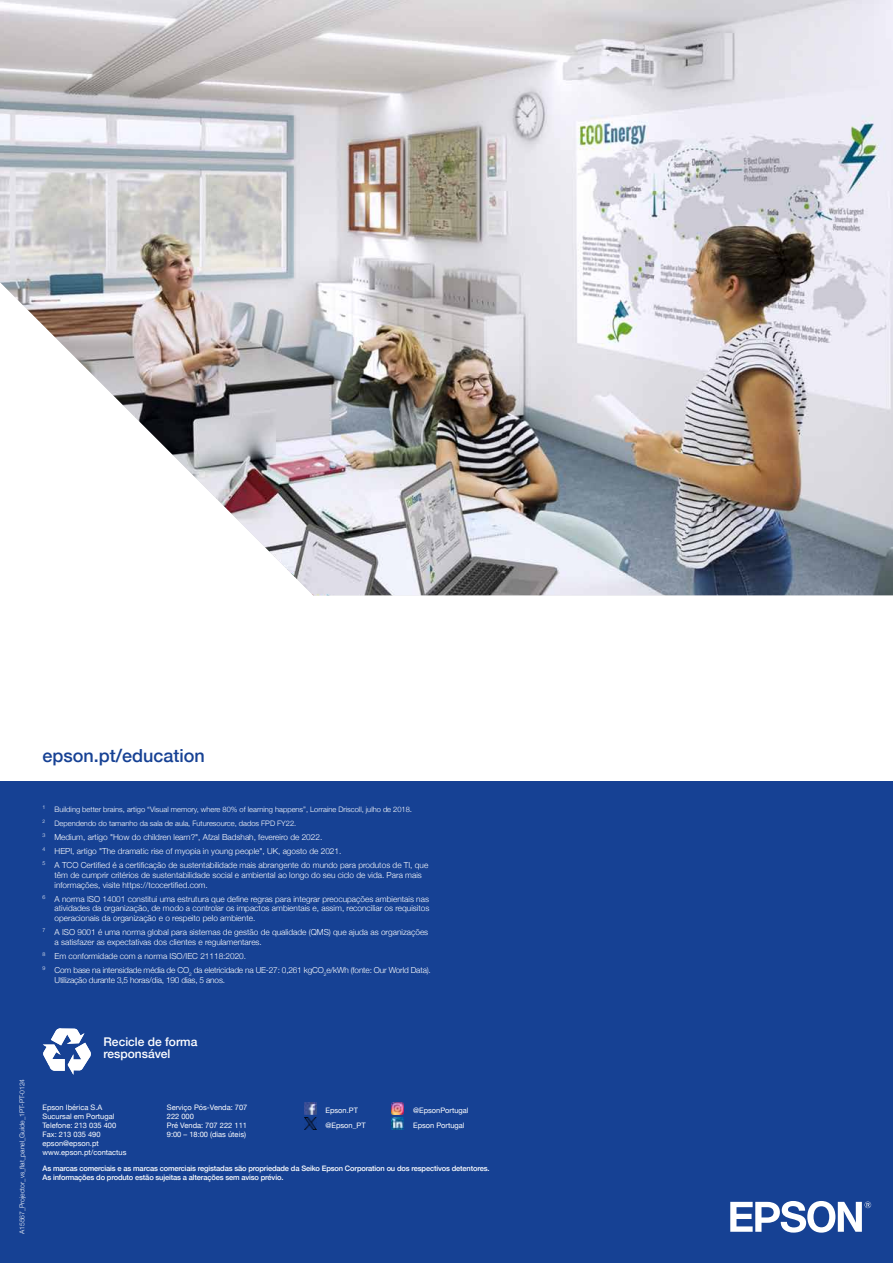
<style>
.page{position:relative;width:893px;height:1263px;background:#fff}
.page>*{position:absolute;margin:0;border:0;box-sizing:border-box;transform-origin:0 0}
.t1{font:500 18px "Helvetica Neue";color:#164194}
.t2{font:500 12px/12px "Helvetica Neue";color:#fff}
.t3{font:300 8.25px/9.8px "Helvetica Neue";color:#fff}
.t4{font:300 8.25px/14px "Helvetica Neue";letter-spacing:-.02em;color:#fff}
.t5{font:7.5px/9px "Helvetica Neue";color:#fff}
.t6{font:500 7.5px/9px "Helvetica Neue";letter-spacing:-.02em;color:#fff}
.t7{font:300 7.5px/13.2px "Helvetica Neue";color:#fff}
.t8{font:300 6.75px "Helvetica Neue";color:#fff}
.s1{font-size:8.25px}
</style>
<div class="page">
<div style="left:0;top:781px;width:893px;height:482px;background:#164194"></div>
<svg style="left:730px;top:1201px;width:141px;height:31px"></svg>
<img style="left:0;top:0;width:893px;height:595px">
<svg style="left:43px;top:1028px;width:48px;height:47px"></svg>
<svg style="left:304px;top:1103px;width:12px;height:27px"></svg>
<svg style="left:392px;top:1103px;width:12px;height:27px"></svg>
<h1 class="t1" style="left:43px;top:741px;width:164px">epson.pt/education</h1>
<p class="t7" style="left:43px;top:803px;width:371px"><sup>1</sup> Building better brains, artigo “Visual memory, where 80% of learning happens”, Lorraine Driscoll, julho de 2018<span class="s1">.<br></span><sup>2</sup> Dependendo do tamanho da sala de aula, Futuresource, dados FPD FY22.</p>
<p class="t3" style="left:43px;top:829px;width:387px;line-height:14.1px"><sup>3</sup> Medium, artigo "How do children learn?", Afzal Badshah, fevereiro de 2022.<br><sup>4</sup> HEPI, artigo "The dramatic rise of myopia in young people", UK, agosto de 2021.<br><sup>5</sup> A TCO Certified é a certificação de sustentabilidade mais abrangente do mundo para produtos de TI, que</p>
<p class="t3" style="left:55px;top:869px;width:369px">têm de cumprir critérios de sustentabilidade social e ambiental ao longo do seu ciclo de vida. Para mais informações, visite https://tcocertified.com.</p>
<p class="t3" style="left:55px;top:893px;width:376px;text-align:justify;text-indent:-12px"><sup>6</sup> A norma ISO 14001 constitui uma estrutura que define regras para integrar preocupações ambientais nas atividades da organização, de modo a controlar os impactos ambientais e, assim, reconciliar os requisitos operacionais da organização e o respeito pelo ambiente.</p>
<p class="t3" style="left:55px;top:926px;width:375px;text-indent:-12px"><sup>7</sup> A ISO 9001 é uma norma global para sistemas de gestão de qualidade (QMS) que ajuda as organizações a satisfazer as expectativas dos clientes e regulamentares.</p>
<p class="t4" style="left:43px;top:948px;width:390px"><sup>8</sup> Em conformidade com a norma ISO/IEC 21118:2020.<br><sup>9</sup> Com base na intensidade média de CO<sub>2</sub> da eletricidade na UE-27: 0,261 kgCO<sub>2</sub>e/kWh (fonte: Our World Data).</p>
<p class="t4" style="left:55px;top:972px;width:172px">Utilização durante 3,5 horas/dia, 190 dias, 5 anos.</p>
<p class="t8" style="left:17px;top:1234px;width:157px;rotate:-90deg">A15567_Projector_vs_flat_panel_Guide_1PT-PT-0124</p>
<h2 class="t2" style="left:104px;top:1035px;width:95px">Recicle de forma responsável</h2>
<p class="t5" style="left:43px;top:1103px;width:86px">Epson Ibérica S.A<br>Sucursal em Portugal<br>Telefone: 213 035 400<br>Fax: 213 035 490 epson@epson.pt www.epson.pt/contactus</p>
<p class="t5" style="left:167px;top:1103px;width:82px">Serviço Pós-Venda: 707<br>222 000<br>Pré Venda: 707 222 111<br>9:00 – 18:00 (dias úteis)</p>
<p class="t6" style="left:43px;top:1163px;width:449px">As marcas comerciais e as marcas comerciais registadas são propriedade da Seiko Epson Corporation ou dos respectivos detentores.<br>As informações do produto estão sujeitas a alterações sem aviso prévio.</p>
<p class="t5" style="left:325px;top:1103px;width:42px;line-height:14.9px">Epson.PT @Epson_PT</p>
<p class="t5" style="left:413px;top:1103px;width:57px;line-height:14.9px">@EpsonPortugal<br>Epson Portugal</p>
</div>
